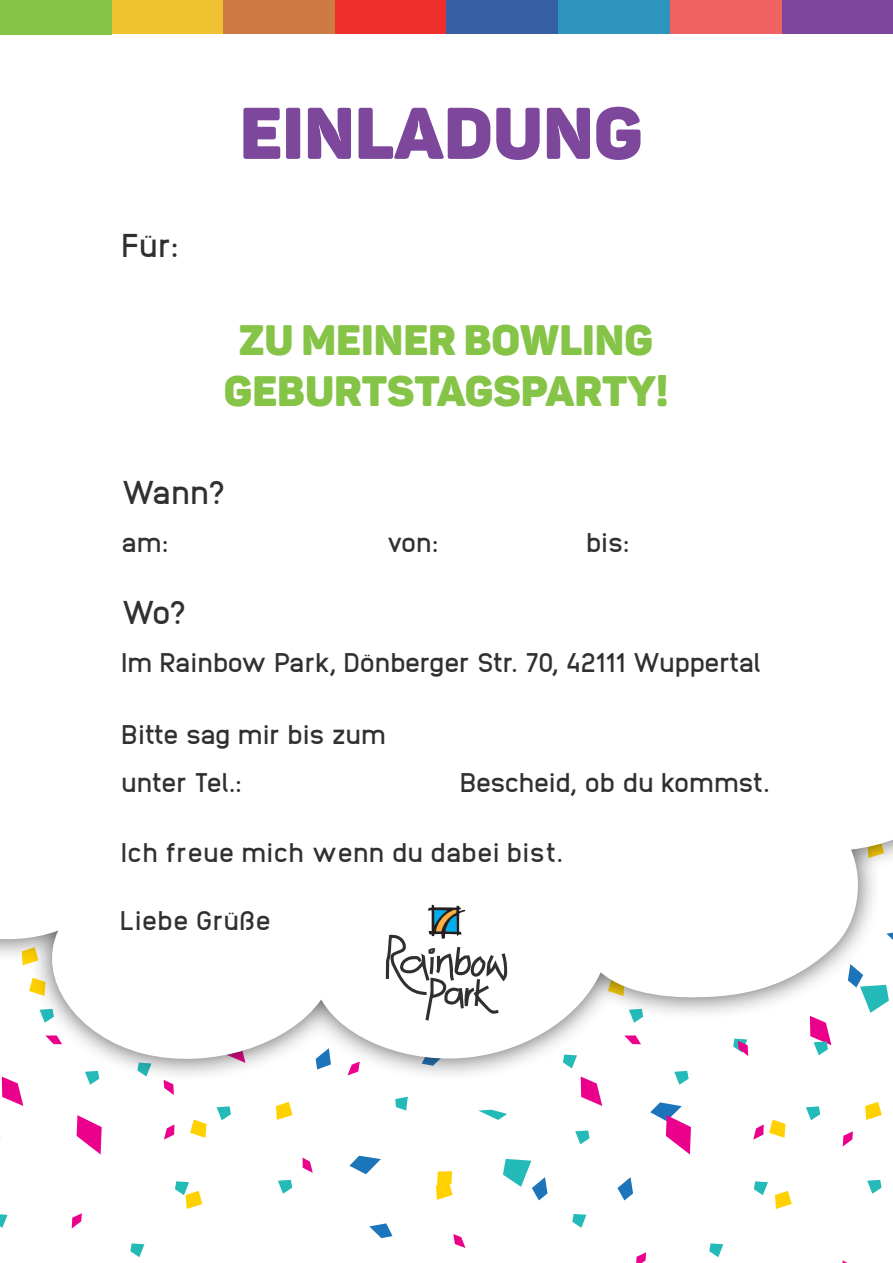
<style>
.page{position:relative;width:893px;height:1263px;background:#fff}
.page>*{position:absolute;margin:0;border:0;box-sizing:border-box;transform-origin:0 0}
.t1{font:72px "Panton Black Caps";color:#7d489c}
.t2{font:42px "Panton Black Caps";color:#85c447}
.t3{font:700 33px "Anodina";letter-spacing:-.01em;color:#312f30}
.t4{font:700 27px "Anodina";letter-spacing:-.02em;color:#312f30}
.t5{font:700 27px "Anodina";color:#312f30}
.t6{font:700 27px "Anodina";letter-spacing:-.04em;color:#312f30}
</style>
<div class="page">
<svg style="left:130px;top:1243px;width:14px;height:14px"></svg>
<svg style="left:0;top:1214px;width:8px;height:14px"></svg>
<svg style="left:72px;top:1213px;width:10px;height:15px"></svg>
<svg style="left:190px;top:1120px;width:17px;height:18px"></svg>
<svg style="left:2px;top:1083px;width:21px;height:23px"></svg>
<svg style="left:709px;top:1243px;width:14px;height:14px"></svg>
<svg style="left:572px;top:1214px;width:14px;height:14px"></svg>
<svg style="left:395px;top:1097px;width:13px;height:13px"></svg>
<svg style="left:754px;top:1181px;width:14px;height:14px"></svg>
<svg style="left:636px;top:1252px;width:10px;height:11px"></svg>
<svg style="left:843px;top:1131px;width:10px;height:15px"></svg>
<svg style="left:302px;top:1157px;width:11px;height:16px"></svg>
<svg style="left:453px;top:1234px;width:12px;height:14px"></svg>
<svg style="left:349px;top:1156px;width:32px;height:18px"></svg>
<svg style="left:369px;top:1223px;width:23px;height:15px"></svg>
<svg style="left:581px;top:1083px;width:21px;height:23px"></svg>
<svg style="left:806px;top:1106px;width:14px;height:14px"></svg>
<svg style="left:867px;top:1180px;width:14px;height:14px"></svg>
<svg style="left:575px;top:1130px;width:15px;height:14px"></svg>
<svg style="left:753px;top:1120px;width:32px;height:20px"></svg>
<svg style="left:775px;top:1191px;width:17px;height:18px"></svg>
<svg style="left:865px;top:1102px;width:17px;height:18px"></svg>
<svg style="left:617px;top:1177px;width:16px;height:23px"></svg>
<svg style="left:503px;top:1159px;width:44px;height:41px"></svg>
<svg style="left:650px;top:1102px;width:41px;height:52px"></svg>
<svg style="left:217px;top:1106px;width:14px;height:14px"></svg>
<svg style="left:478px;top:1110px;width:29px;height:10px"></svg>
<svg style="left:278px;top:1180px;width:14px;height:14px"></svg>
<svg style="left:164px;top:1083px;width:10px;height:12px"></svg>
<svg style="left:164px;top:1124px;width:10px;height:16px"></svg>
<svg style="left:436px;top:1171px;width:17px;height:29px"></svg>
<svg style="left:175px;top:1181px;width:27px;height:28px"></svg>
<svg style="left:276px;top:1102px;width:17px;height:18px"></svg>
<svg style="left:77px;top:1115px;width:25px;height:39px"></svg>
<svg style="left:0;top:840px;width:893px;height:230px"></svg>
<div style="left:335px;top:0;width:111px;height:34px;background:#ee2d2d"></div>
<div style="left:223px;top:0;width:112px;height:34px;background:#ce7a44"></div>
<div style="left:112px;top:0;width:111px;height:34px;background:#efc231"></div>
<div style="left:558px;top:0;width:112px;height:34px;background:#2d95bb"></div>
<div style="left:781px;top:0;width:112px;height:34px;background:#7d489c"></div>
<div style="left:0;top:0;width:112px;height:34px;background:#85c447"></div>
<div style="left:670px;top:0;width:111px;height:34px;background:#f16362"></div>
<div style="left:446px;top:0;width:112px;height:34px;background:#3760a4"></div>
<svg style="left:386px;top:876px;width:142px;height:190px"></svg>
<p class="t3" style="left:121px;top:222px;width:59px">Für:</p>
<p class="t1" style="left:240px;top:87px;width:405px">EINLADUNG</p>
<p class="t2" style="left:239px;top:313px;width:416px">ZU MEINER BOWLING</p>
<p class="t2" style="left:224px;top:364px;width:28px">GEB</p>
<p class="t2" style="left:305px;top:364px;width:365px">URTSTAGSPARTY!</p>
<p class="t3" style="left:121px;top:469px;width:106px">Wann?</p>
<p class="t4" style="left:121px;top:523px;width:49px">am:</p>
<p class="t4" style="left:386px;top:523px;width:54px">von:</p>
<p class="t4" style="left:586px;top:523px;width:45px">bis:</p>
<p class="t3" style="left:121px;top:589px;width:67px">Wo?</p>
<p class="t4" style="left:121px;top:643px;width:642px">Im Rainbow Park, Dönberger Str. 70, 42111 Wuppertal</p>
<p class="t4" style="left:121px;top:715px;width:267px">Bitte sag mir bis zum</p>
<p class="t6" style="left:121px;top:763px;width:122px">unter Tel.:</p>
<p class="t4" style="left:460px;top:763px;width:312px">Bescheid, ob du kommst.</p>
<p class="t5" style="left:121px;top:833px;width:444px">Ich freue mich wenn du dabei bist.</p>
<p class="t5" style="left:120px;top:901px;width:153px">Liebe Grüße</p>
</div>
